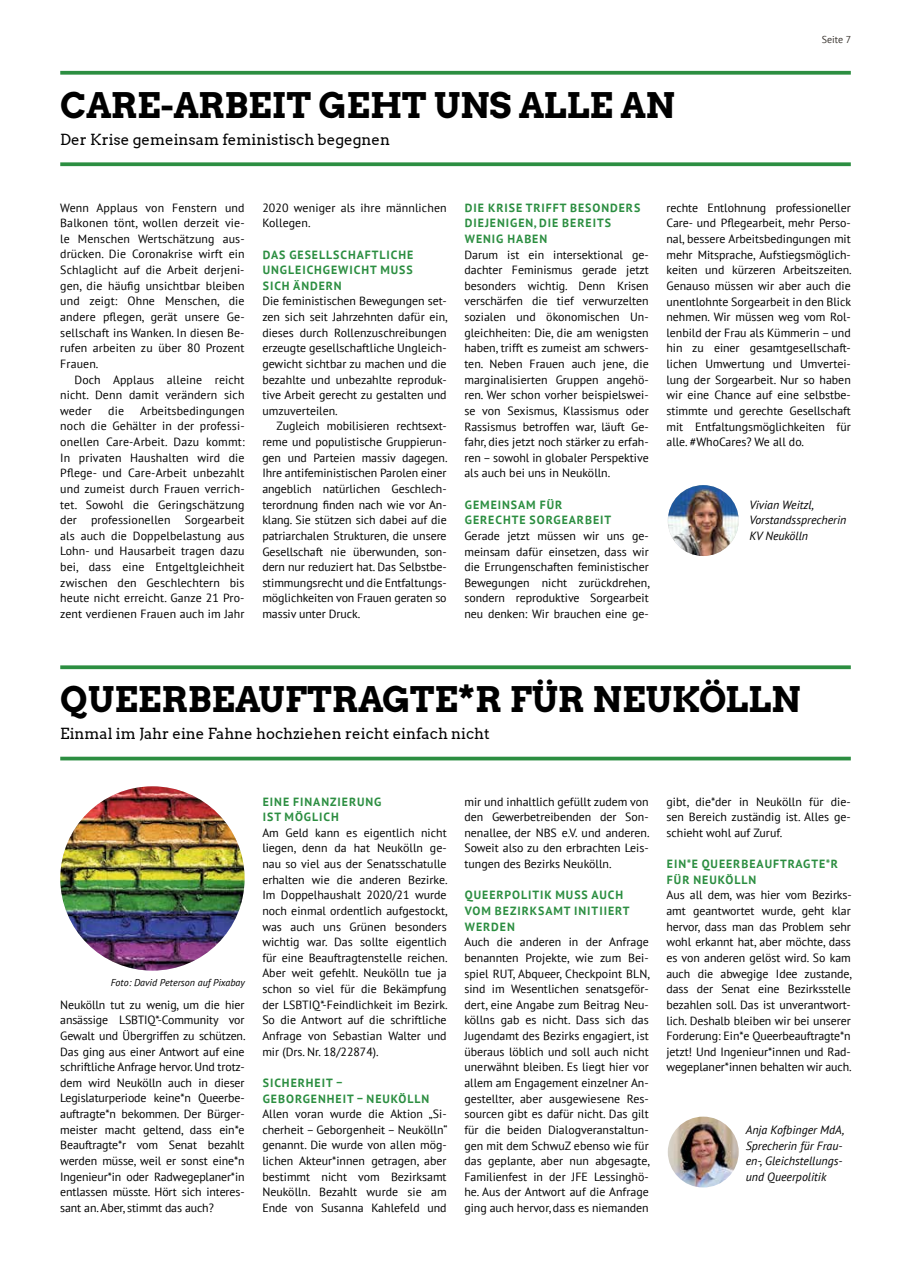
<style>
.page{position:relative;width:904px;height:1276px;background:#fff}
.page>*{position:absolute;margin:0;border:0;box-sizing:border-box;transform-origin:0 0}
.t1{font:35px "Arvo Gruen";color:#000}
.t2{font:15px "Arvo";color:#000}
.t3{font:11.88px/15.6px "PT Sans";color:#000;text-align:justify}
.t4{font:700 11.88px/15.6px "PT Sans";letter-spacing:.08em;color:#2c8e41}
.t5{font:italic 11.88px/15.6px "PT Sans";color:#000}
.t6{font:italic 10px "PT Sans";color:#000}
.t7{font:10px "PT Sans";color:#39342f}
</style>
<div class="page">
<svg style="left:60px;top:665px;width:790px;height:4px;background:#409853"></svg>
<svg style="left:60px;top:756px;width:790px;height:4px;background:#50a162"></svg>
<svg style="left:60px;top:71px;width:790px;height:4px;background:#3f9852"></svg>
<svg style="left:60px;top:162px;width:790px;height:4px;background:#3f9852"></svg>
<img style="left:667px;top:485px;width:71px;height:71px;border-radius:35px">
<img style="left:667px;top:1116px;width:71px;height:71px;border-radius:35px">
<img style="left:60px;top:786px;width:184px;height:184px;border-radius:92px">
<h1 class="t1" style="left:60px;top:81px;width:616px">CARE-ARBEIT GEHT UNS ALLE AN</h1>
<p class="t2" style="left:60px;top:130px;width:331px">Der Krise gemeinsam feministisch begegnen</p>
<p class="t7" style="left:821px;top:33px;width:31px">Seite 7</p>
<p class="t3" style="left:60px;top:199px;width:186px">Wenn Applaus von Fenstern und Balkonen tönt, wollen derzeit vie&shy;le Menschen Wertschätzung aus&shy;drücken. Die Coronakrise wirft ein Schlaglicht auf die Arbeit derjeni&shy;gen, die häufig unsichtbar bleiben und zeigt: Ohne Menschen, die andere pflegen, gerät unsere Ge&shy;sellschaft ins Wanken. In diesen Be&shy;rufen arbeiten zu über 80 Prozent Frauen.</p>
<p class="t3" style="left:60px;top:371px;width:186px;text-indent:14px">Doch Applaus alleine reicht nicht. Denn damit verändern sich weder</p>
<p class="t3" style="left:60px;top:402px;width:186px;text-indent:80px">Arbeitsbedingungen noch die Gehälter in der professi&shy;onellen Care-Arbeit. Dazu kommt:<br>In privaten Haushalten wird die Pflege- und Care-Arbeit unbezahlt und zumeist durch Frauen verrich&shy;tet. Sowohl die Geringschätzung der professionellen Sorgearbeit als auch die Doppelbelastung aus Lohn- und Hausarbeit tragen dazu bei, dass eine Entgeltgleichheit zwischen den Geschlechtern bis heute nicht erreicht. Ganze 21 Pro&shy;zent verdienen Frauen auch im Jahr</p>
<p class="t3" style="left:108px;top:402px;width:17px">die</p>
<p class="t3" style="left:262px;top:199px;width:186px">2020 weniger als ihre männlichen<br>Kollegen.</p>
<p class="t4" style="left:263px;top:246px;width:152px;text-align:justify">DAS GESELLSCHAFTLICHE UNGLEICHGEWICHT MUSS SICH ÄNDERN</p>
<p class="t3" style="left:262px;top:293px;width:187px">Die feministischen Bewegungen set&shy;zen sich seit Jahrzehnten dafür ein, dieses durch Rollenzuschreibungen erzeugte gesellschaftliche Ungleich&shy;gewicht sichtbar zu machen und die bezahlte und unbezahlte reproduk&shy;tive Arbeit gerecht zu gestalten und umzuverteilen.</p>
<p class="t3" style="left:262px;top:418px;width:187px;text-indent:14px">Zugleich mobilisieren rechtsext&shy;reme und populistische Gruppierun&shy;gen und Parteien massiv dagegen.<br>Ihre antifeministischen Parolen einer angeblich natürlichen Geschlech&shy;terordnung finden nach wie vor An&shy;klang. Sie stützen sich dabei auf die patriarchalen Strukturen, die unsere Gesellschaft nie überwunden, son&shy;dern nur reduziert hat. Das Selbstbe&shy;stimmungsrecht und die Entfaltungs&shy;möglichkeiten von Frauen geraten so massiv unter Druck.</p>
<p class="t4" style="left:465px;top:199px;width:177px">DIE KRISE TRIFFT BESONDERS<br>DIEJENIGEN, DIE BEREITS<br>WENIG HABEN</p>
<p class="t3" style="left:464px;top:246px;width:186px">Darum ist ein intersektional ge&shy;dachter Feminismus gerade jetzt besonders wichtig. Denn Krisen verschärfen die tief verwurzelten sozialen und ökonomischen Un&shy;gleichheiten: Die, die am wenigsten haben, trifft es zumeist am schwers&shy;ten. Neben Frauen auch jene, die marginalisierten Gruppen angehö&shy;ren. Wer schon vorher beispielswei&shy;se von Sexismus, Klassismus oder Rassismus betroffen war, läuft Ge&shy;fahr, dies jetzt noch stärker zu erfah&shy;ren – sowohl in globaler Perspektive als auch bei uns in Neukölln.</p>
<p class="t4" style="left:465px;top:496px;width:148px">GEMEINSAM FÜR<br>GERECHTE SORGEARBEIT</p>
<p class="t3" style="left:464px;top:528px;width:187px">Gerade jetzt müssen wir uns ge&shy;meinsam dafür einsetzen, dass wir die Errungenschaften feministischer Bewegungen nicht zurückdrehen, sondern reproduktive Sorgearbeit neu denken: Wir brauchen eine ge-</p>
<p class="t3" style="left:666px;top:199px;width:187px">rechte Entlohnung professioneller Care- und Pflegearbeit, mehr Perso&shy;nal, bessere Arbeitsbedingungen mit mehr Mitsprache, Aufstiegsmöglich&shy;keiten und kürzeren Arbeitszeiten.<br>Genauso müssen wir aber auch die unentlohnte Sorgearbeit in den Blick nehmen. Wir müssen weg vom Rol&shy;lenbild der Frau als Kümmerin – und hin zu einer gesamtgesellschaft&shy;lichen Umwertung und Umvertei&shy;lung der Sorgearbeit. Nur so haben wir eine Chance auf eine selbstbe&shy;stimmte und gerechte Gesellschaft mit Entfaltungsmöglichkeiten für alle. #WhoCares? We all do.</p>
<p class="t5" style="left:749px;top:496px;width:99px">Vivian Weitzl,<br>Vorstandssprecherin<br>KV Neukölln</p>
<h1 class="t1" style="left:60px;top:674px;width:742px">QUEERBEAUFTRAGTE*R FÜR NEUKÖLLN</h1>
<p class="t2" style="left:60px;top:724px;width:431px">Einmal im Jahr eine Fahne hochziehen reicht einfach nicht</p>
<p class="t6" style="left:111px;top:976px;width:136px">Foto: David Peterson auf Pixabay</p>
<p class="t3" style="left:60px;top:996px;width:187px">Neukölln tut zu wenig, um die hier ansässige LSBTIQ*-Community vor Gewalt und Übergriffen zu schützen.<br>Das ging aus einer Antwort auf eine schriftliche Anfrage hervor. Und trotz&shy;dem wird Neukölln auch in dieser Legislaturperiode keine*n Queerbe&shy;auftragte*n bekommen. Der Bürger&shy;meister macht geltend, dass ein*e Beauftragte*r vom Senat bezahlt werden müsse, weil er sonst eine*n Ingenieur*in oder Radwegeplaner*in entlassen müsste. Hört sich interes&shy;sant an. Aber, stimmt das auch?</p>
<p class="t4" style="left:263px;top:793px;width:120px">EINE FINANZIERUNG<br>IST MÖGLICH</p>
<p class="t3" style="left:262px;top:824px;width:187px">Am Geld kann es eigentlich nicht liegen, denn da hat Neukölln ge&shy;nau so viel aus der Senatsschatulle erhalten wie die anderen Bezirke.<br>Im Doppelhaushalt 2020/21 wurde noch einmal ordentlich aufgestockt, was auch uns Grünen besonders wichtig war. Das sollte eigentlich für eine Beauftragtenstelle reichen.<br>Aber weit gefehlt. Neukölln tue ja schon so viel für die Bekämpfung der LSBTIQ*-Feindlichkeit im Bezirk.<br>So die Antwort auf die schriftliche Anfrage von Sebastian Walter und mir (Drs. Nr. 18/22874).</p>
<p class="t4" style="left:263px;top:1074px;width:168px">SICHERHEIT –<br>GEBORGENHEIT – NEUKÖLLN</p>
<p class="t3" style="left:262px;top:1106px;width:187px">Allen voran wurde die Aktion „Si&shy;cherheit – Geborgenheit – Neukölln“ genannt. Die wurde von allen mög&shy;lichen Akteur*innen getragen, aber bestimmt nicht vom Bezirksamt Neukölln. Bezahlt wurde sie am Ende von Susanna Kahlefeld und</p>
<p class="t3" style="left:464px;top:793px;width:187px">mir und inhaltlich gefüllt zudem von den Gewerbetreibenden der Son&shy;nenallee, der NBS e.V. und anderen.<br>Soweit also zu den erbrachten Leis&shy;tungen des Bezirks Neukölln.</p>
<p class="t4" style="left:465px;top:887px;width:166px">QUEERPOLITIK MUSS AUCH<br>VOM BEZIRKSAMT INITIIERT<br>WERDEN</p>
<p class="t3" style="left:464px;top:934px;width:187px">Auch die anderen in der Anfrage benannten Projekte, wie zum Bei&shy;spiel RUT, Abqueer, Checkpoint BLN, sind im Wesentlichen senatsgeför&shy;dert, eine Angabe zum Beitrag Neu&shy;köllns gab es nicht. Dass sich das Jugendamt des Bezirks engagiert, ist überaus löblich und soll auch nicht unerwähnt bleiben. Es liegt hier vor allem am Engagement einzelner An&shy;gestellter, aber ausgewiesene Res&shy;sourcen gibt es dafür nicht. Das gilt für die beiden Dialogveranstaltun&shy;gen mit dem SchwuZ ebenso wie für das geplante, aber nun abgesagte, Familienfest in der JFE Lessinghö&shy;he. Aus der Antwort auf die Anfrage ging auch hervor, dass es niemanden</p>
<p class="t3" style="left:666px;top:793px;width:186px">gibt, die*der in Neukölln für die&shy;sen Bereich zuständig ist. Alles ge&shy;schieht wohl auf Zuruf.</p>
<p class="t4" style="left:667px;top:856px;width:172px">EIN*E QUEERBEAUFTRAGTE*R<br>FÜR NEUKÖLLN</p>
<p class="t3" style="left:666px;top:887px;width:187px">Aus all dem, was hier vom Bezirks&shy;amt geantwortet wurde, geht klar hervor, dass man das Problem sehr wohl erkannt hat, aber möchte, dass es von anderen gelöst wird. So kam auch die abwegige Idee zustande, dass der Senat eine Bezirksstelle bezahlen soll. Das ist unverantwort&shy;lich. Deshalb bleiben wir bei unserer Forderung: Ein*e Queerbeauftragte*n jetzt! Und Ingenieur*innen und Rad&shy;wegeplaner*innen behalten wir auch.</p>
<p class="t5" style="left:745px;top:1121px;width:100px">Anja Kofbinger MdA,<br>Sprecherin für Frau&shy;en-, Gleichstellungs&shy;und Queerpolitik</p>
</div>
